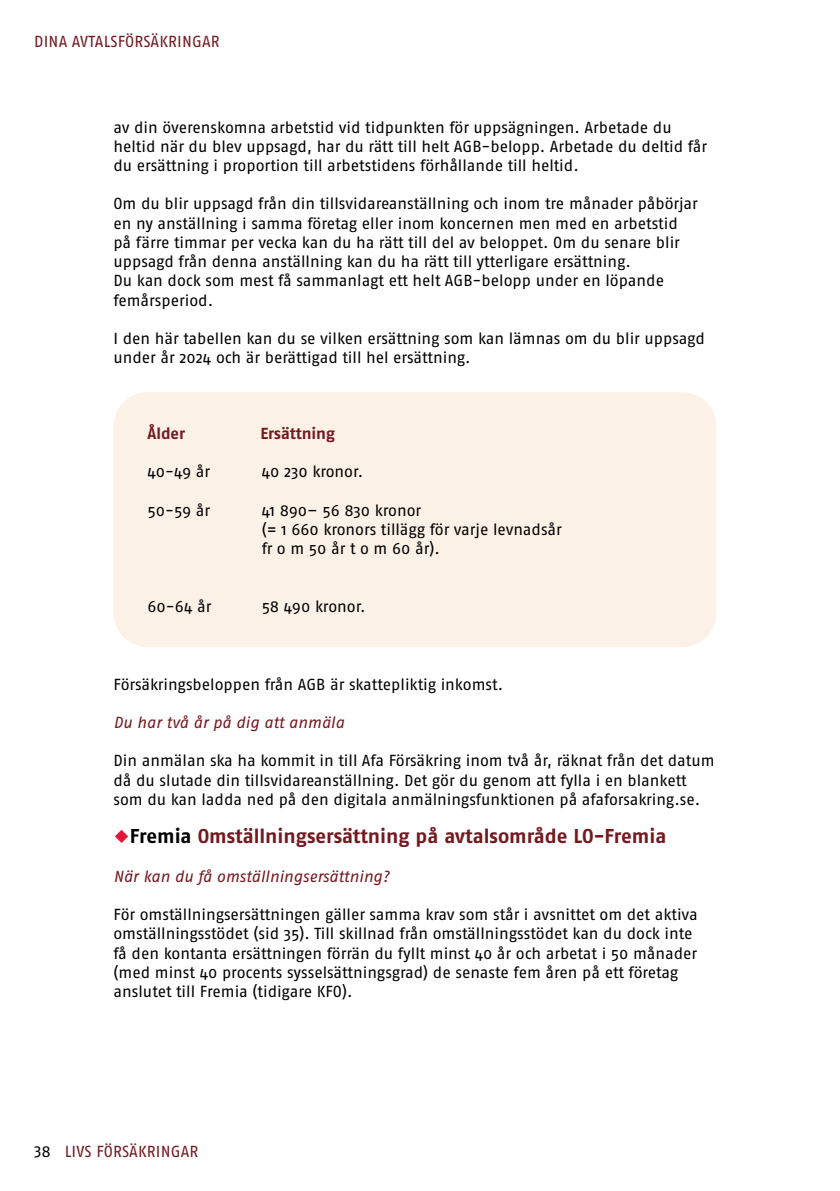
<style>
.page{position:relative;width:840px;height:1191px;background:#fff}
.page>*{position:absolute;margin:0;border:0;box-sizing:border-box;transform-origin:0 0}
.t1{font:700 20px "Fago OT";color:#741920}
.t2{font:16px/19.2px "Fago OT";letter-spacing:-.005em;color:#000}
.Kursiv_rubrik_8pt{font:italic 16px "Fago OT";letter-spacing:-.005em;color:#741920}
.t3{font:16px "Fago OT";letter-spacing:.01em;color:#741920}
.t4{font:700 16px "Fago OT";letter-spacing:-.005em;color:#741920}
.s1{color:#e11639}
.s2{color:#000}
</style>
<div class="page">
<div style="left:113px;top:392px;width:603px;height:255px;background:#fbf1e6;border-radius:34px"></div>
<p class="t3" style="left:34px;top:32px;width:187px">DINA AVTALSFÖRSÄKRINGAR</p>
<p class="t2" style="left:113px;top:117px;width:595px">av din överenskomna arbetstid vid tidpunkten för uppsägningen. Arbetade du heltid när du blev uppsagd, har du rätt till helt AGB-belopp. Arbetade du deltid får du ersättning i proportion till arbetstidens förhållande till heltid.</p>
<p class="t2" style="left:113px;top:194px;width:585px">Om du blir uppsagd från din tillsvidareanställning och inom tre månader påbörjar en ny anställning i samma företag eller inom koncernen men med en arbetstid på färre timmar per vecka kan du ha rätt till del av beloppet. Om du senare blir uppsagd från denna anställning kan du ha rätt till ytterligare ersättning.</p>
<p class="t2" style="left:113px;top:271px;width:551px">Du kan dock som mest få sammanlagt ett helt AGB-belopp under en löpande femårsperiod.</p>
<p class="t2" style="left:113px;top:329px;width:592px">I den här tabellen kan du se vilken ersättning som kan lämnas om du blir uppsagd under år 2024 och är berättigad till hel ersättning.</p>
<p class="t4" style="left:147px;top:424px;width:39px">Ålder</p>
<p class="t4" style="left:260px;top:424px;width:76px">Ersättning</p>
<p class="t2" style="left:147px;top:462px;width:64px">40-49 år</p>
<p class="t2" style="left:261px;top:462px;width:103px">40 230 kronor.</p>
<p class="t2" style="left:147px;top:500px;width:64px">50-59 år</p>
<p class="t2" style="left:261px;top:500px;width:161px">41 890– 56 830 kronor</p>
<p class="t2" style="left:261px;top:520px;width:301px">(= 1 660 kronors tillägg för varje levnadsår</p>
<p class="t2" style="left:261px;top:539px;width:180px">fr o m 50 år t o m 60 år).</p>
<p class="t2" style="left:147px;top:596px;width:65px">60-64 år</p>
<p class="t2" style="left:261px;top:596px;width:105px">58 490 kronor.</p>
<p class="t2" style="left:113px;top:674px;width:391px">Försäkringsbeloppen från AGB är skattepliktig inkomst.</p>
<p class="Kursiv_rubrik_8pt" style="left:113px;top:713px;width:232px">Du har två år på dig att anmäla</p>
<p class="t2" style="left:113px;top:751px;width:602px">Din anmälan ska ha kommit in till Afa Försäkring inom två år, räknat från det datum då du slutade din tillsvidareanställning. Det gör du genom att fylla i en blankett som du kan ladda ned på den digitala anmälningsfunktionen på afaforsakring.se.</p>
<p class="t1" style="left:113px;top:824px;width:554px"><span class="s1">◆</span><span class="s2">Fremia</span> Omställningsersättning på avtalsområde LO-Fremia</p>
<p class="Kursiv_rubrik_8pt" style="left:113px;top:866px;width:277px">När kan du få omställningsersättning?</p>
<p class="t2" style="left:113px;top:905px;width:585px">För omställningsersättningen gäller samma krav som står i avsnittet om det aktiva omställningsstödet (sid 35). Till skillnad från omställningsstödet kan du dock inte få den kontanta ersättningen förrän du fyllt minst 40 år och arbetat i 50 månader (med minst 40 procents sysselsättningsgrad) de senaste fem åren på ett företag anslutet till Fremia (tidigare KFO).</p>
<p class="t3" style="left:34px;top:1141px;width:166px"><span class="s2">38</span> LIVS FÖRSÄKRINGAR</p>
</div>
